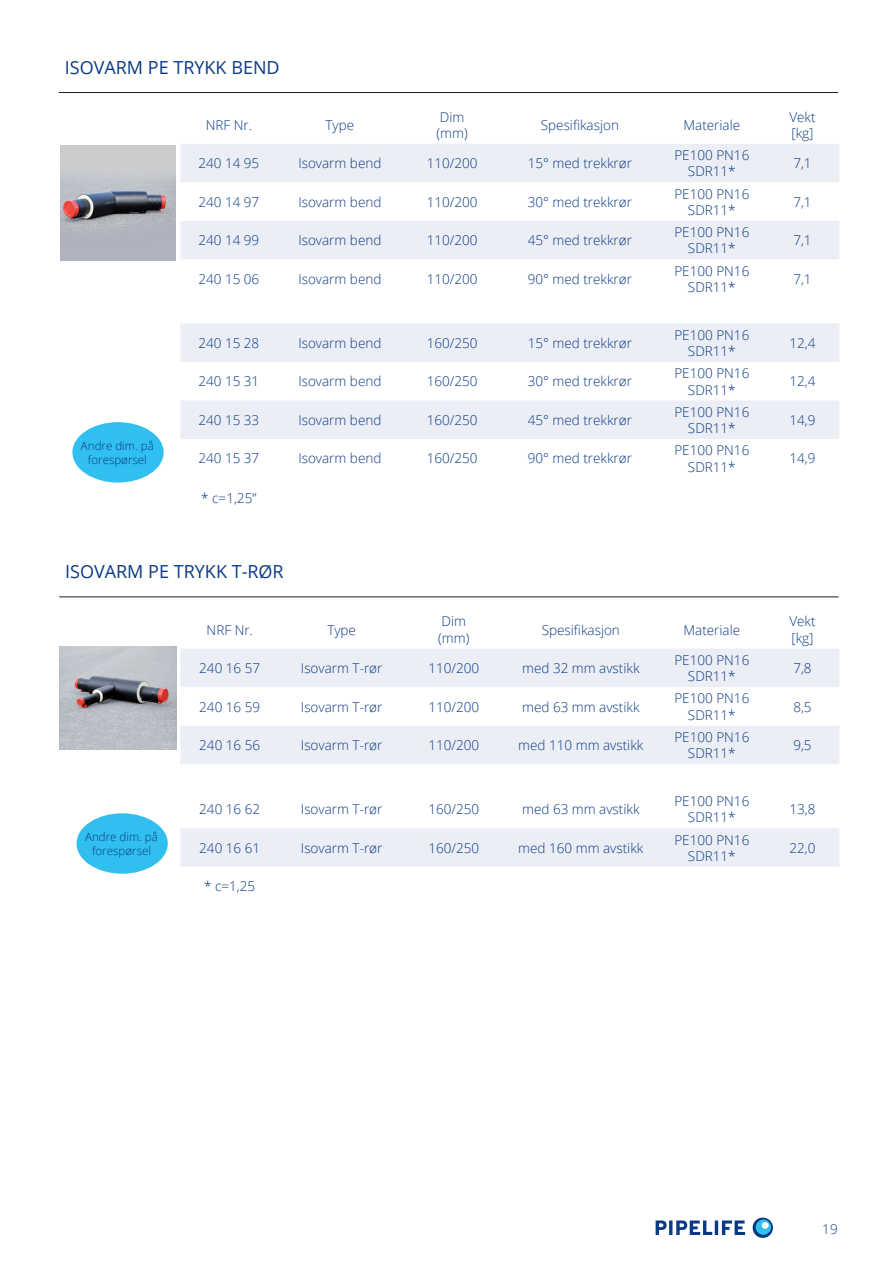
<style>
.page{position:relative;width:893px;height:1263px;background:#fff}
.page>*{position:absolute;margin:0;border:0;box-sizing:border-box;transform-origin:0 0}
.t1{font:18px "Open Sans";color:#0a3a84}
.t2{font:300 13.5px/16.2px "Open Sans";color:#0a3a84;text-align:center}
.t3{font:300 11.55px/13.8px "Open Sans";color:#0a3a84;text-align:center}
</style>
<div class="page">
<svg style="left:180px;top:144px;width:659px;height:295px;fill:#eceef5"></svg>
<svg style="left:180px;top:649px;width:659px;height:218px;fill:#eceef5"></svg>
<img style="left:60px;top:646px;width:116px;height:103px">
<img style="left:60px;top:145px;width:116px;height:115px">
<div style="left:72px;top:422px;width:92px;height:61px;background:#30bfef;border-radius:50%"></div>
<div style="left:77px;top:813px;width:91px;height:61px;background:#30bfef;border-radius:50%"></div>
<hr style="left:59px;top:92px;width:779px;height:1px;background:#231f20">
<hr style="left:59px;top:597px;width:780px;height:1px;background:#231f20">
<svg style="left:656px;top:1217px;width:117px;height:21px"></svg>
<svg style="left:756px;top:1219px;width:15px;height:16px"></svg>
<div style="left:762px;top:1222px;width:7px;height:7px;background:#fff;border-radius:50%"></div>
<p class="t1" style="left:65px;top:55px;width:216px">ISOVARM PE TRYKK BEND</p>
<p class="t2" style="left:206px;top:116px;width:48px">NRF Nr.</p>
<p class="t2" style="left:325px;top:116px;width:30px">Type</p>
<p class="t2" style="left:440px;top:108px;width:26px">Dim</p>
<p class="t2" style="left:436px;top:124px;width:33px">(mm)</p>
<p class="t2" style="left:541px;top:116px;width:80px">Spesifikasjon</p>
<p class="t2" style="left:683px;top:116px;width:58px">Materiale</p>
<p class="t2" style="left:789px;top:108px;width:28px">Vekt</p>
<p class="t2" style="left:791px;top:124px;width:24px">[kg]</p>
<p class="t3" style="left:81px;top:438px;width:74px">Andre dim. på forespørsel</p>
<p class="t2" style="left:198px;top:155px;width:62px">240 14 95</p>
<p class="t2" style="left:298px;top:155px;width:85px">Isovarm bend</p>
<p class="t2" style="left:427px;top:155px;width:52px">110/200</p>
<p class="t2" style="left:528px;top:155px;width:106px">15° med trekkrør</p>
<p class="t2" style="left:674px;top:147px;width:77px">PE100 PN16<br>SDR11*</p>
<p class="t2" style="left:793px;top:155px;width:20px">7,1</p>
<p class="t2" style="left:198px;top:193px;width:62px">240 14 97</p>
<p class="t2" style="left:298px;top:193px;width:85px">Isovarm bend</p>
<p class="t2" style="left:427px;top:193px;width:52px">110/200</p>
<p class="t2" style="left:528px;top:193px;width:106px">30° med trekkrør</p>
<p class="t2" style="left:674px;top:185px;width:77px">PE100 PN16<br>SDR11*</p>
<p class="t2" style="left:793px;top:193px;width:20px">7,1</p>
<p class="t2" style="left:198px;top:232px;width:62px">240 14 99</p>
<p class="t2" style="left:298px;top:232px;width:85px">Isovarm bend</p>
<p class="t2" style="left:427px;top:232px;width:52px">110/200</p>
<p class="t2" style="left:528px;top:232px;width:106px">45° med trekkrør</p>
<p class="t2" style="left:674px;top:224px;width:77px">PE100 PN16<br>SDR11*</p>
<p class="t2" style="left:793px;top:232px;width:20px">7,1</p>
<p class="t2" style="left:198px;top:270px;width:62px">240 15 06</p>
<p class="t2" style="left:298px;top:270px;width:85px">Isovarm bend</p>
<p class="t2" style="left:427px;top:270px;width:52px">110/200</p>
<p class="t2" style="left:528px;top:270px;width:106px">90° med trekkrør</p>
<p class="t2" style="left:674px;top:262px;width:77px">PE100 PN16<br>SDR11*</p>
<p class="t2" style="left:793px;top:270px;width:20px">7,1</p>
<p class="t2" style="left:198px;top:334px;width:62px">240 15 28</p>
<p class="t2" style="left:298px;top:334px;width:85px">Isovarm bend</p>
<p class="t2" style="left:427px;top:334px;width:52px">160/250</p>
<p class="t2" style="left:528px;top:334px;width:106px">15° med trekkrør</p>
<p class="t2" style="left:674px;top:326px;width:77px">PE100 PN16<br>SDR11*</p>
<p class="t2" style="left:789px;top:334px;width:28px">12,4</p>
<p class="t2" style="left:198px;top:373px;width:62px">240 15 31</p>
<p class="t2" style="left:298px;top:373px;width:85px">Isovarm bend</p>
<p class="t2" style="left:427px;top:373px;width:52px">160/250</p>
<p class="t2" style="left:528px;top:373px;width:106px">30° med trekkrør</p>
<p class="t2" style="left:674px;top:365px;width:77px">PE100 PN16<br>SDR11*</p>
<p class="t2" style="left:789px;top:373px;width:28px">12,4</p>
<p class="t2" style="left:198px;top:412px;width:62px">240 15 33</p>
<p class="t2" style="left:298px;top:412px;width:85px">Isovarm bend</p>
<p class="t2" style="left:427px;top:412px;width:52px">160/250</p>
<p class="t2" style="left:528px;top:412px;width:106px">45° med trekkrør</p>
<p class="t2" style="left:674px;top:403px;width:77px">PE100 PN16<br>SDR11*</p>
<p class="t2" style="left:789px;top:412px;width:28px">14,9</p>
<p class="t2" style="left:198px;top:450px;width:62px">240 15 37</p>
<p class="t2" style="left:298px;top:450px;width:85px">Isovarm bend</p>
<p class="t2" style="left:427px;top:450px;width:52px">160/250</p>
<p class="t2" style="left:528px;top:450px;width:106px">90° med trekkrør</p>
<p class="t2" style="left:674px;top:442px;width:77px">PE100 PN16<br>SDR11*</p>
<p class="t2" style="left:789px;top:450px;width:28px">14,9</p>
<p class="t2" style="left:201px;top:490px;width:57px">* c=1,25”</p>
<p class="t1" style="left:65px;top:559px;width:220px">ISOVARM PE TRYKK T-RØR</p>
<p class="t2" style="left:207px;top:621px;width:48px">NRF Nr.</p>
<p class="t2" style="left:327px;top:621px;width:30px">Type</p>
<p class="t2" style="left:442px;top:613px;width:26px">Dim</p>
<p class="t2" style="left:438px;top:629px;width:33px">(mm)</p>
<p class="t2" style="left:542px;top:621px;width:80px">Spesifikasjon</p>
<p class="t2" style="left:683px;top:621px;width:58px">Materiale</p>
<p class="t2" style="left:789px;top:613px;width:28px">Vekt</p>
<p class="t2" style="left:791px;top:629px;width:24px">[kg]</p>
<p class="t3" style="left:85px;top:829px;width:74px">Andre dim. på forespørsel</p>
<p class="t2" style="left:199px;top:660px;width:62px">240 16 57</p>
<p class="t2" style="left:301px;top:660px;width:83px">Isovarm T-rør</p>
<p class="t2" style="left:428px;top:660px;width:52px">110/200</p>
<p class="t2" style="left:522px;top:660px;width:119px">med 32 mm avstikk</p>
<p class="t2" style="left:674px;top:652px;width:77px">PE100 PN16<br>SDR11*</p>
<p class="t2" style="left:793px;top:660px;width:20px">7,8</p>
<p class="t2" style="left:199px;top:698px;width:62px">240 16 59</p>
<p class="t2" style="left:301px;top:698px;width:83px">Isovarm T-rør</p>
<p class="t2" style="left:428px;top:698px;width:52px">110/200</p>
<p class="t2" style="left:522px;top:698px;width:119px">med 63 mm avstikk</p>
<p class="t2" style="left:674px;top:690px;width:77px">PE100 PN16<br>SDR11*</p>
<p class="t2" style="left:793px;top:698px;width:20px">8,5</p>
<p class="t2" style="left:199px;top:737px;width:62px">240 16 56</p>
<p class="t2" style="left:301px;top:737px;width:83px">Isovarm T-rør</p>
<p class="t2" style="left:428px;top:737px;width:52px">110/200</p>
<p class="t2" style="left:518px;top:737px;width:127px">med 110 mm avstikk</p>
<p class="t2" style="left:674px;top:729px;width:77px">PE100 PN16<br>SDR11*</p>
<p class="t2" style="left:793px;top:737px;width:20px">9,5</p>
<p class="t2" style="left:199px;top:801px;width:62px">240 16 62</p>
<p class="t2" style="left:301px;top:801px;width:83px">Isovarm T-rør</p>
<p class="t2" style="left:428px;top:801px;width:52px">160/250</p>
<p class="t2" style="left:522px;top:801px;width:119px">med 63 mm avstikk</p>
<p class="t2" style="left:674px;top:793px;width:77px">PE100 PN16<br>SDR11*</p>
<p class="t2" style="left:789px;top:801px;width:28px">13,8</p>
<p class="t2" style="left:199px;top:839px;width:62px">240 16 61</p>
<p class="t2" style="left:301px;top:839px;width:83px">Isovarm T-rør</p>
<p class="t2" style="left:428px;top:839px;width:52px">160/250</p>
<p class="t2" style="left:518px;top:839px;width:127px">med 160 mm avstikk</p>
<p class="t2" style="left:674px;top:831px;width:77px">PE100 PN16<br>SDR11*</p>
<p class="t2" style="left:789px;top:839px;width:28px">22,0</p>
<p class="t2" style="left:204px;top:878px;width:53px">* c=1,25</p>
<p class="t2" style="left:822px;top:1221px;width:17px">19</p>
</div>
